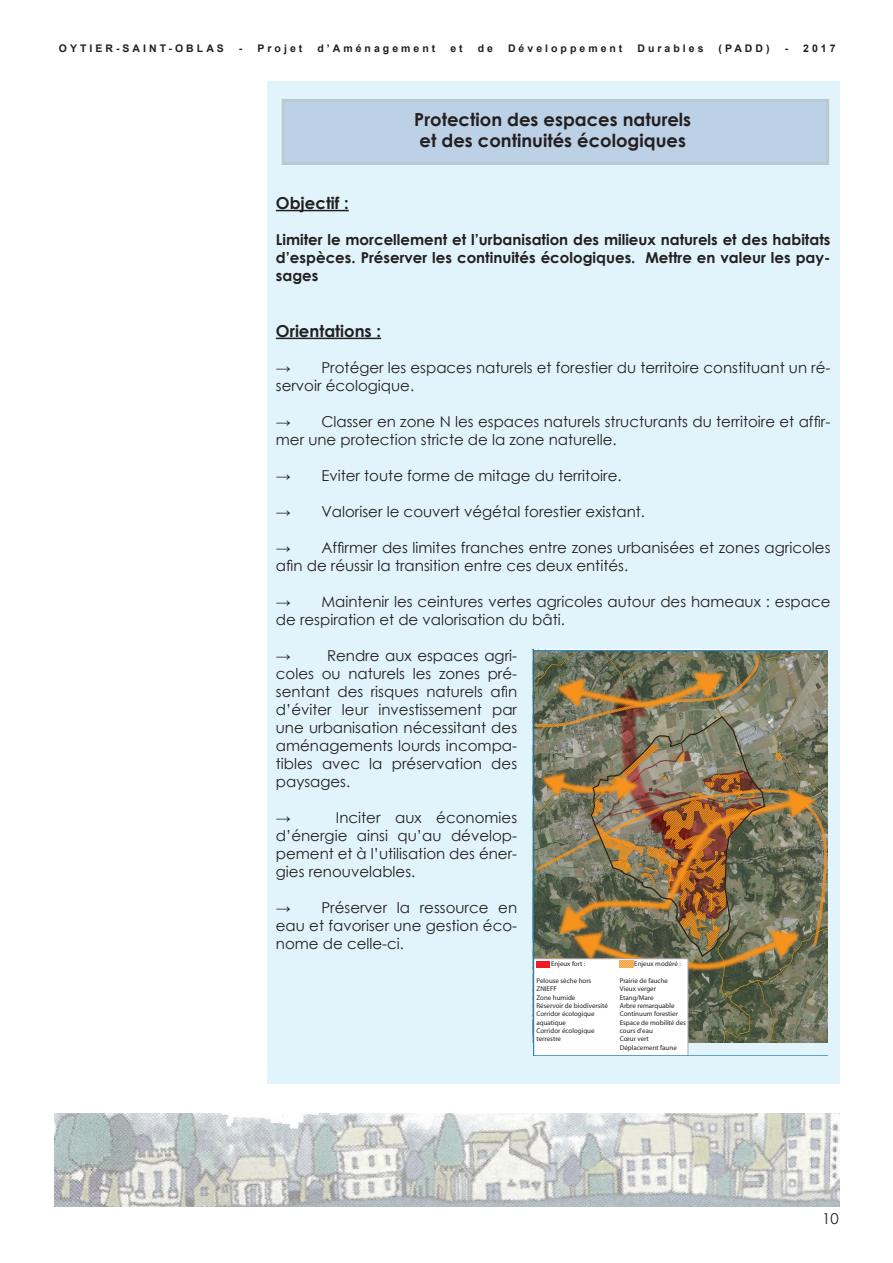
<style>
.page{position:relative;width:893px;height:1263px;background:#fff}
.page>*{position:absolute;margin:0;border:0;box-sizing:border-box;transform-origin:0 0}
.t1{font:700 18px/21.6px "Century Gothic";color:#231f20}
.t2{font:700 16.5px "Century Gothic";color:#231f20}
.t3{font:15px/18px "Century Gothic";color:#231f20}
.t4{font:700 15px/18px "Century Gothic";color:#231f20;text-align:justify}
.t5{font:700 10.5px "Arial";letter-spacing:.29em;color:#231f20}
.t6{font:6.9px/8.4px "Myriad";color:#231f20}
</style>
<div class="page">
<div style="left:267px;top:81px;width:572px;height:1002px;background:#e1f4fc"></div>
<img style="left:55px;top:1114px;width:784px;height:92px">
<div style="left:283px;top:100px;width:545px;height:64px;background:#bcd0e6"></div>
<hr style="left:276px;top:210px;width:73px;height:1px;background:#231f20">
<hr style="left:276px;top:338px;width:105px;height:1px;background:#231f20">
<svg style="left:533px;top:958px;width:295px;height:98px;background:#bbbeb4"></svg>
<img style="left:533px;top:649px;width:295px;height:309px">
<p class="t5" style="left:59px;top:41px;width:167px">OYTIER-SAINT-OBLAS</p>
<p class="t5" style="left:239px;top:41px;width:65px">- Projet</p>
<p class="t5" style="left:317px;top:41px;width:119px">d’Aménagement</p>
<p class="t5" style="left:450px;top:41px;width:14px">e t</p>
<p class="t5" style="left:478px;top:41px;width:17px">d e</p>
<p class="t5" style="left:508px;top:41px;width:116px">Développement</p>
<p class="t5" style="left:637px;top:41px;width:68px">Durables</p>
<p class="t5" style="left:719px;top:41px;width:53px">(PADD)</p>
<p class="t5" style="left:785px;top:41px;width:52px">- 2017</p>
<p class="t1" style="left:414px;top:108px;width:278px">Protection des espaces naturels et des continuités écologiques</p>
<p class="t2" style="left:276px;top:191px;width:74px">Objectif :</p>
<p class="t4" style="left:276px;top:230px;width:556px">Limiter le morcellement et l’urbanisation des milieux naturels et des habitats d’espèces. Préserver les continuités écologiques. Mettre en valeur les pay&shy;sages</p>
<p class="t2" style="left:276px;top:318px;width:107px">Orientations :</p>
<p class="t3" style="left:276px;top:358px;width:556px">→ Protéger les espaces naturels et forestier du territoire constituant un ré&shy;servoir écologique.</p>
<p class="t3" style="left:276px;top:412px;width:556px">→ Classer en zone N les espaces naturels structurants du territoire et affir&shy;mer une protection stricte de la zone naturelle.</p>
<p class="t3" style="left:276px;top:466px;width:347px">→ Eviter toute forme de mitage du territoire.</p>
<p class="t3" style="left:276px;top:502px;width:371px">→ Valoriser le couvert végétal forestier existant.</p>
<p class="t3" style="left:276px;top:538px;width:556px">→ Affirmer des limites franches entre zones urbanisées et zones agricoles afin de réussir la transition entre ces deux entités.</p>
<p class="t3" style="left:276px;top:592px;width:556px">→ Maintenir les ceintures vertes agricoles autour des hameaux : espace de respiration et de valorisation du bâti.</p>
<p class="t3" style="left:276px;top:646px;width:16px">→</p>
<p class="t3" style="left:276px;top:646px;width:243px;text-align:justify;text-indent:51px">Rendre aux espaces agri&shy;coles ou naturels les zones pré&shy;sentant des risques naturels afin d’éviter leur investissement par une urbanisation nécessitant des aménagements lourds incompa&shy;tibles avec la préservation des paysages.</p>
<p class="t3" style="left:276px;top:808px;width:16px">→</p>
<p class="t3" style="left:276px;top:808px;width:243px;text-align:justify;text-indent:60px">Inciter aux économies d’énergie ainsi qu’au dévelop&shy;pement et à l’utilisation des éner&shy;gies renouvelables.</p>
<p class="t3" style="left:276px;top:898px;width:243px;text-align:justify">→ Préserver la ressource en eau et favoriser une gestion éco&shy;nome de celle-ci.</p>
<p class="t6" style="left:551px;top:960px;width:36px">Enjeux fort :</p>
<p class="t6" style="left:537px;top:977px;width:73px">Pelouse sèche hors<br>ZNIEFF<br>Zone humide<br>Réservoir de biodiversité<br>Corridor écologique aquatique<br>Corridor écologique terrestre</p>
<p class="t6" style="left:634px;top:960px;width:48px">Enjeux modéré :</p>
<p class="t6" style="left:620px;top:977px;width:68px">Prairie de fauche<br>Vieux verger<br>Etang/Mare<br>Arbre remarquable<br>Continuum forestier<br>Espace de mobilité des cours d'eau<br>Cœur vert<br>Déplacement faune</p>
<p class="t3" style="left:822px;top:1209px;width:18px">10</p>
</div>
